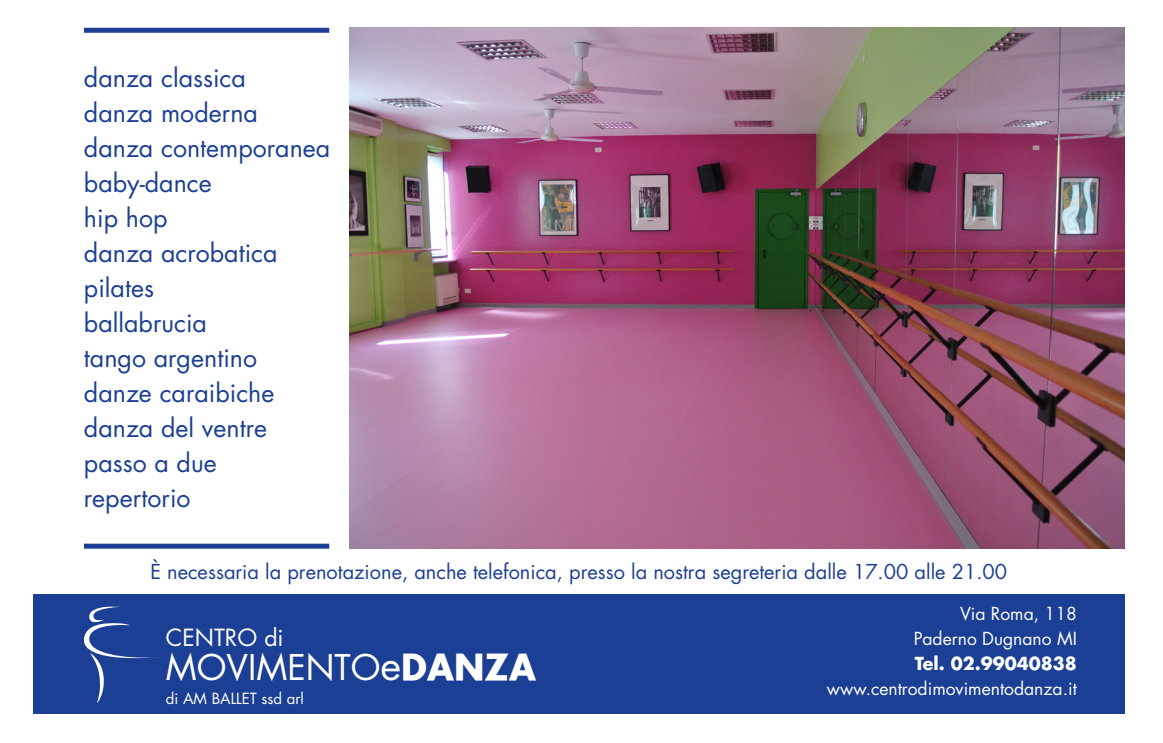
<style>
.page{position:relative;width:1163px;height:743px;background:#fff}
.page>*{position:absolute;margin:0;border:0;box-sizing:border-box;transform-origin:0 0}
.t1{font:34.5px "Futura";color:#fff}
.t2{font:25px/35px "Futura";color:#1b3f94}
.t3{font:23px "Futura";color:#fff}
.t4{font:20px "Futura";color:#1b3f94}
.t5{font:17.5px/25px "Futura";color:#fff;text-align:right}
.t6{font:700 17.5px "Futura";color:#fff}
.t7{font:15px "Futura";color:#fff}
.s1{font-size:39.75px}
.s2{font-weight:700}
</style>
<div class="page">
<img style="left:349px;top:28px;width:775px;height:521px">
<div style="left:33px;top:594px;width:1091px;height:119px;background:#1b3f94"></div>
<svg style="left:83px;top:606px;width:75px;height:98px"></svg>
<div style="left:84px;top:28px;width:245px;height:5px;background:#1b3f94"></div>
<div style="left:84px;top:544px;width:245px;height:5px;background:#1b3f94"></div>
<hr style="left:0;top:0;width:32px;height:1px;background:#000">
<hr style="left:1125px;top:0;width:38px;height:1px;background:#000">
<hr style="left:0;top:742px;width:32px;height:1px;background:#000">
<hr style="left:1125px;top:742px;width:38px;height:1px;background:#000">
<p class="t2" style="left:84px;top:61px;width:248px">danza classica<br>danza moderna danza contemporanea baby-dance<br>hip hop<br>danza acrobatica pilates<br>ballabrucia<br>tango argentino danze caraibiche danza del ventre passo a due<br>repertorio</p>
<p class="t4" style="left:150px;top:559px;width:858px">È necessaria la prenotazione, anche telefonica, presso la nostra segreteria dalle 17.00 alle 21.00</p>
<p class="t3" style="left:166px;top:623px;width:119px">CENTRO di</p>
<h1 class="t1" style="left:166px;top:646px;width:371px">MOVIMENTO<span class="s1">e</span><span class="s2">DANZA</span></h1>
<p class="t7" style="left:166px;top:688px;width:140px">di AM BALLET ssd arl</p>
<p class="t5" style="left:913px;top:601px;width:165px">Via Roma, 118<br>Paderno Dugnano MI</p>
<p class="t6" style="left:915px;top:652px;width:164px">Tel. 02.99040838</p>
<p class="t5" style="left:827px;top:676px;width:252px">www.centrodimovimentodanza.it</p>
</div>
